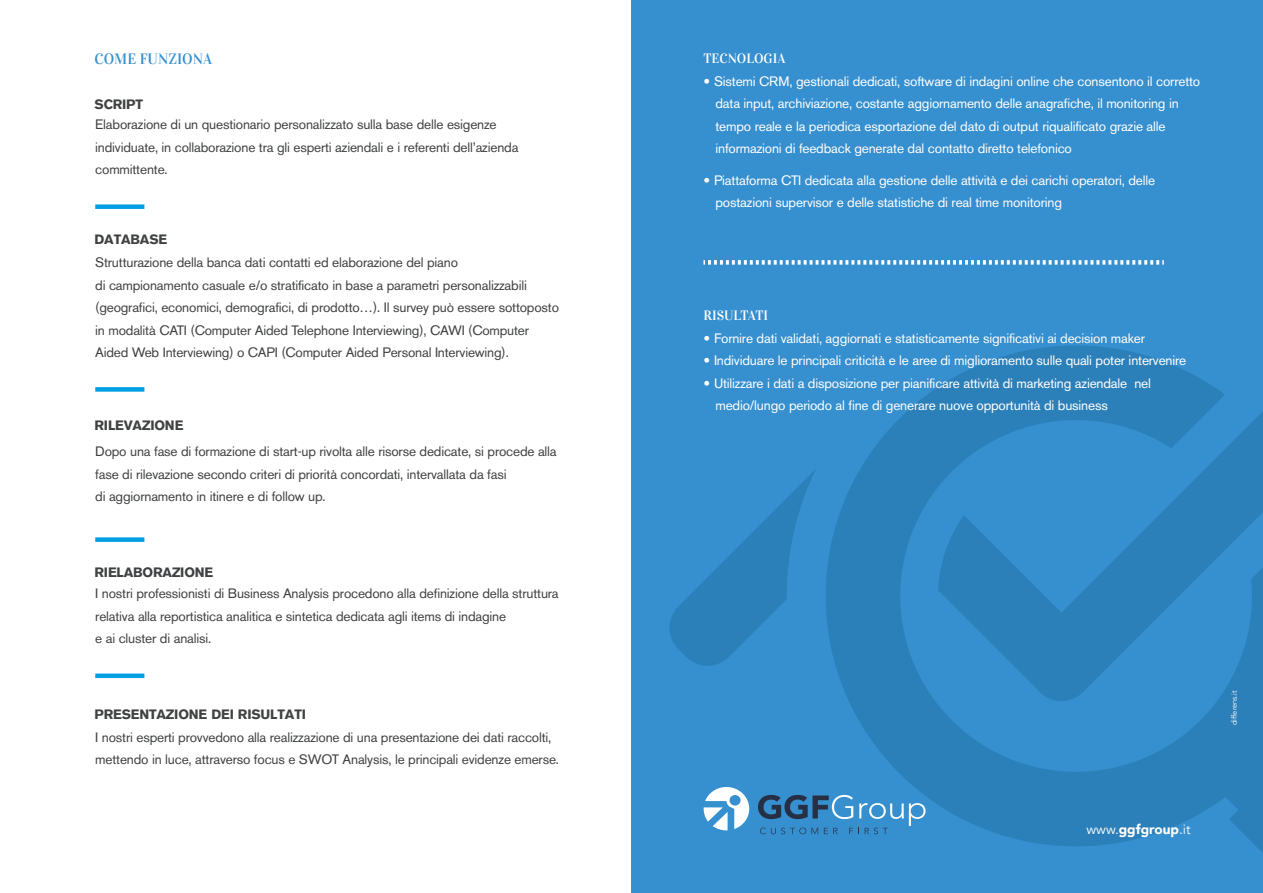
<style>
.page{position:relative;width:1263px;height:893px;background:#fff}
.page>*{position:absolute;margin:0;border:0;box-sizing:border-box;transform-origin:0 0}
.t1{font:15px "Vidaloka";color:#3690cf}
.t2{font:13.5px/22.5px "AK11";color:#3f4042}
.t3{font:13.5px/22.5px "AK11";color:#fff}
.t4{font:700 13.5px "AK11";color:#3f4142}
.t5{font:13.5px "Vidaloka";color:#fff}
.t6{font:900 13.5px "Avenir";color:#fff}
.t7{font:7.5px "Avenir";color:#fff}
.s1{font-family:"Myriad Pro"}
.s2{font-family:"Avenir"}
.s3{font-weight:400}
</style>
<div class="page">
<div style="left:631px;top:0;width:632px;height:893px;background:#368fce"></div>
<svg style="left:670px;top:469px;width:146px;height:197px"></svg>
<svg style="left:826px;top:345px;width:437px;height:508px;fill:#2c80b9"></svg>
<svg style="left:758px;top:795px;width:167px;height:39px"></svg>
<svg style="left:704px;top:787px;width:45px;height:43px"></svg>
<svg style="left:703px;top:260px;width:461px;height:5px"></svg>
<div style="left:95px;top:204px;width:49px;height:5px;background:#009ee2"></div>
<div style="left:95px;top:387px;width:49px;height:5px;background:#009ee2"></div>
<div style="left:95px;top:537px;width:49px;height:5px;background:#009ee2"></div>
<hr style="left:95px;top:674px;width:49px;height:4px;background:#009ee2">
<p class="t1" style="left:95px;top:50px;width:119px">COME FUNZIONA</p>
<p class="t4" style="left:95px;top:96px;width:50px">SCRIPT</p>
<p class="t2" style="left:95px;top:113px;width:424px">Elaborazione di un questionario personalizzato sulla base delle esigenze individuate, in collaborazione tra gli esperti aziendali e i referenti dell’azienda committente.</p>
<p class="t4" style="left:95px;top:231px;width:74px">DATABASE</p>
<p class="t2" style="left:95px;top:251px;width:465px">Strutturazione della banca dati contatti ed elaborazione del piano<br>di campionamento casuale e/o stratificato in base a parametri personalizzabili (geografici, economici, demografici, di prodotto<span class="s1">…</span>). Il survey può essere sottoposto in modalità CATI (Computer Aided Telephone Interviewing), CAWI (Computer Aided Web Interviewing) o CAPI (Computer Aided Personal Interviewing).</p>
<p class="t4" style="left:95px;top:417px;width:90px">RILEVAZIONE</p>
<p class="t2" style="left:95px;top:440px;width:463px">Dopo una fase di formazione di start-up rivolta alle risorse dedicate, si procede alla fase di rilevazione secondo criteri di priorità concordati, intervallata da fasi<br>di aggiornamento in itinere e di follow up.</p>
<p class="t4" style="left:95px;top:565px;width:120px">RIELABORAZIONE</p>
<p class="t2" style="left:95px;top:583px;width:465px">I nostri professionisti di Business Analysis procedono alla definizione della struttura relativa alla reportistica analitica e sintetica dedicata agli items di indagine<br>e ai cluster di analisi.</p>
<p class="t4" style="left:95px;top:707px;width:213px">PRESENTAZIONE DEI RISULTATI</p>
<p class="t2" style="left:95px;top:726px;width:465px">I nostri esperti provvedono alla realizzazione di una presentazione dei dati raccolti, mettendo in luce, attraverso focus e SWOT Analysis, le principali evidenze emerse.</p>
<p class="t5" style="left:703px;top:51px;width:84px">TECNOLOGIA</p>
<p class="t3" style="left:715px;top:70px;width:486px;text-indent:-12px"><span class="s2">•</span> Sistemi CRM, gestionali dedicati, software di indagini online che consentono il corretto data input, archiviazione, costante aggiornamento delle anagrafiche, il monitoring in tempo reale e la periodica esportazione del dato di output riqualificato grazie alle informazioni di feedback generate dal contatto diretto telefonico</p>
<p class="t3" style="left:715px;top:169px;width:441px;text-indent:-12px"><span class="s2">•</span> Piattaforma CTI dedicata alla gestione delle attività e dei carichi operatori, delle postazioni supervisor e delle statistiche di real time monitoring</p>
<p class="t5" style="left:703px;top:307px;width:66px">RISULTATI</p>
<p class="t3" style="left:703px;top:327px;width:443px"><span class="s2">•</span> Fornire dati validati, aggiornati e statisticamente significativi ai decision maker</p>
<p class="t3" style="left:703px;top:349px;width:484px"><span class="s2">•</span> Individuare le principali criticità e le aree di miglioramento sulle quali poter intervenire</p>
<p class="t3" style="left:715px;top:372px;width:437px;text-indent:-12px"><span class="s2">•</span> Utilizzare i dati a disposizione per pianificare attività di marketing aziendale nel medio/lungo periodo al fine di generare nuove opportunità di business</p>
<p class="t6" style="left:1086px;top:818px;width:105px"><span class="s3">www.</span>ggfgroup<span class="s3">.it</span></p>
<p class="t7" style="left:1229px;top:725px;width:37px;rotate:-90deg">differens.it</p>
</div>
